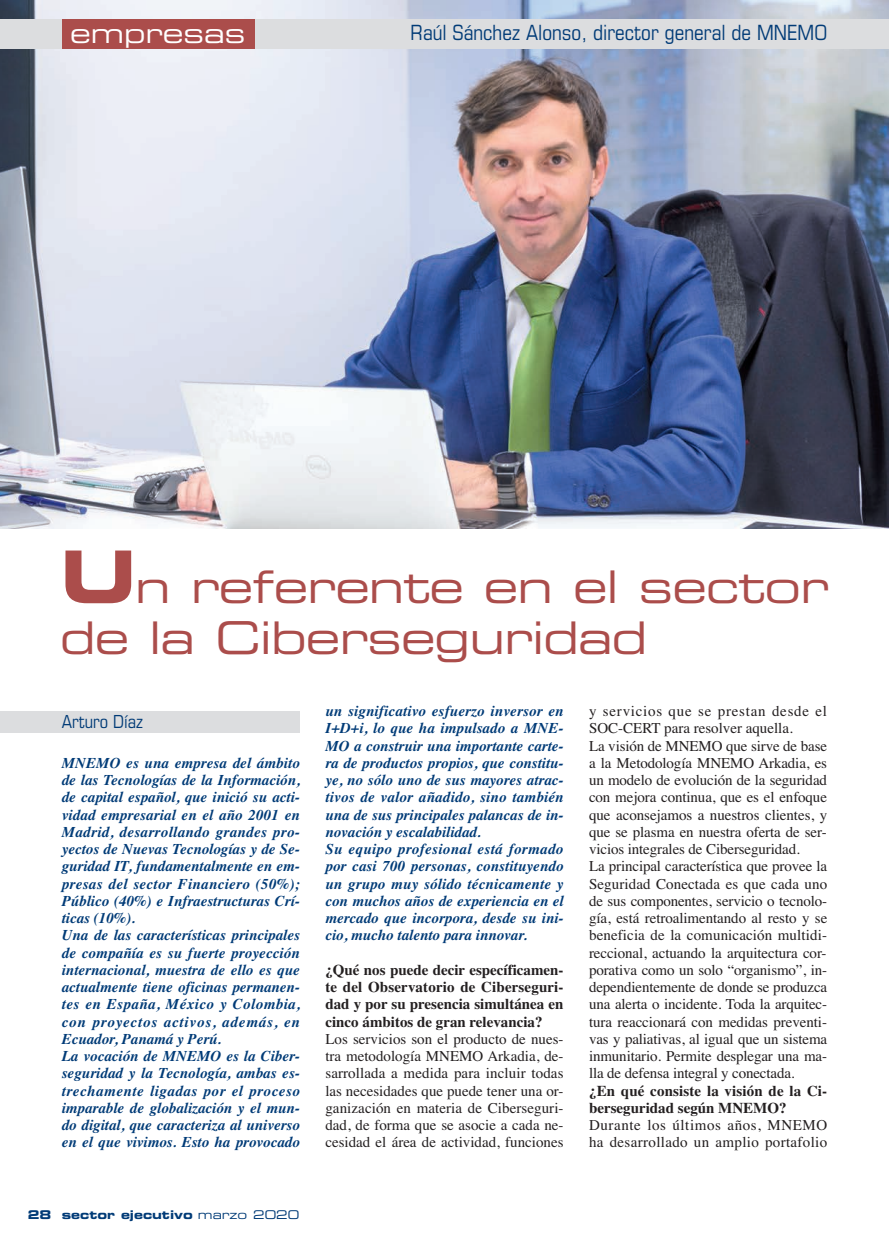
<style>
.page{position:relative;width:889px;height:1259px;background:#fff}
.page>*{position:absolute;margin:0;border:0;box-sizing:border-box;transform-origin:0 0}
.t1{font:45px/51px "Eurostile Extended Two";letter-spacing:-.02em;color:#ab4d4b}
.t2{font:27px "Eurostile Extended Two";color:#fff}
.t3{font:condensed 21px "Eurostile";color:#013b77}
.t4{font:condensed 18px "Eurostile";color:#013b77}
.t5{font:italic 700 15px/17.2px "Times";color:#013b77}
.t6{font:15px/17.2px "Times";letter-spacing:-.01em;color:#231f20;text-align:justify}
.t7{font:700 15px/17.2px "Times";color:#231f20;text-align:justify}
.t8{font:15px/17.2px "Times";letter-spacing:.025em;color:#231f20}
.t9{font:12px "Eurostile Bold Extended Two";color:#013b77}
.s1{font-family:"Eurostile Bold Extended Two";font-size:72px}
.s2{font-family:"Eurostile Extended Two"}
</style>
<div class="page">
<img style="left:0;top:0;width:889px;height:529px">
<div style="left:0;top:19px;width:889px;height:30px;background:#dcdddf"></div>
<div style="left:62px;top:19px;width:192px;height:30px;background:#ab4d4b"></div>
<div style="left:0;top:711px;width:300px;height:22px;background:#dcdddf"></div>
<h2 class="t2" style="left:70px;top:24px;width:177px">empresas</h2>
<h3 class="t3" style="left:411px;top:25px;width:418px">Raúl Sánchez Alonso, director general de MNEMO</h3>
<h1 class="t1" style="left:60px;top:565px;width:770px"><span class="s1">U</span>n referente en el sector de la Ciberseguridad</h1>
<p class="t4" style="left:62px;top:715px;width:83px">Arturo Díaz</p>
<p class="t5" style="left:62px;top:754px;width:240px">MNEMO es una empresa del ámbito de las Tecnologías de la Información, de capital español, que inició su acti&shy;vidad empresarial en el año 2001 en Madrid, desarrollando grandes pro&shy;yectos de Nuevas Tecnologías y de Se&shy;guridad IT, fundamentalmente en em&shy;presas del sector Financiero (50%); Público (40%) e Infraestructuras Crí&shy;ticas (10%).<br>Una de las características principales de compañía es su fuerte proyección internacional, muestra de ello es que actualmente tiene oficinas permanen&shy;tes en España, México y Colombia, con proyectos activos, además, en Ecuador, Panamá y Perú.<br>La vocación de MNEMO es la Ciber&shy;seguridad y la Tecnología, ambas es&shy;trechamente ligadas por el proceso imparable de globalización y el mun&shy;do digital, que caracteriza al universo en el que vivimos. Esto ha provocado</p>
<p class="t9" style="left:28px;top:1210px;width:273px">28 sector ejecutivo <span class="s2">marzo 2020</span></p>
<p class="t5" style="left:325px;top:702px;width:240px">un significativo esfuerzo inversor en I+D+i, lo que ha impulsado a MNE-MO a construir una importante carte&shy;ra de productos propios, que constitu&shy;ye, no sólo uno de sus mayores atrac&shy;tivos de valor añadido, sino también una de sus principales palancas de in&shy;novación y escalabilidad.<br>Su equipo profesional está formado por casi 700 personas, constituyendo un grupo muy sólido técnicamente y con muchos años de experiencia en el mercado que incorpora, desde su ini&shy;cio, mucho talento para innovar.</p>
<p class="t7" style="left:325px;top:961px;width:240px">¿Qué nos puede decir específicamen&shy;te del Observatorio de Ciberseguri&shy;dad y por su presencia simultánea en cinco ámbitos de gran relevancia?</p>
<p class="t6" style="left:325px;top:1030px;width:240px">Los servicios son el producto de nues&shy;tra metodología MNEMO Arkadia, de&shy;sarrollada a medida para incluir todas las necesidades que puede tener una or&shy;ganización en materia de Ciberseguri&shy;dad, de forma que se asocie a cada ne&shy;cesidad el área de actividad, funciones</p>
<p class="t6" style="left:589px;top:702px;width:240px;text-align:left">y servicios que se prestan desde el SOC-CERT para resolver aquella.<br>La visión de MNEMO que sirve de base a la Metodología MNEMO Arkadia, es un modelo de evolución de la seguridad con mejora continua, que es el enfoque que aconsejamos a nuestros clientes, y que se plasma en nuestra oferta de ser&shy;vicios integrales de Ciberseguridad.<br>La principal característica que provee la Seguridad Conectada es que cada uno de sus componentes, servicio o tecnolo&shy;gía, está retroalimentando al resto y se beneficia de la comunicación multidi&shy;reccional, actuando la arquitectura cor&shy;porativa como un solo “organismo”, in&shy;dependientemente de donde se produzca una alerta o incidente. Toda la arquitec&shy;tura reaccionará con medidas preventi&shy;vas y paliativas, al igual que un sistema inmunitario. Permite desplegar una ma&shy;lla de defensa integral y conectada.</p>
<p class="t7" style="left:589px;top:1082px;width:240px">¿En qué consiste la visión de la Ci&shy;berseguridad según MNEMO?</p>
<p class="t8" style="left:589px;top:1116px;width:240px">Durante los últimos años, MNEMO ha desarrollado un amplio portafolio</p>
</div>
